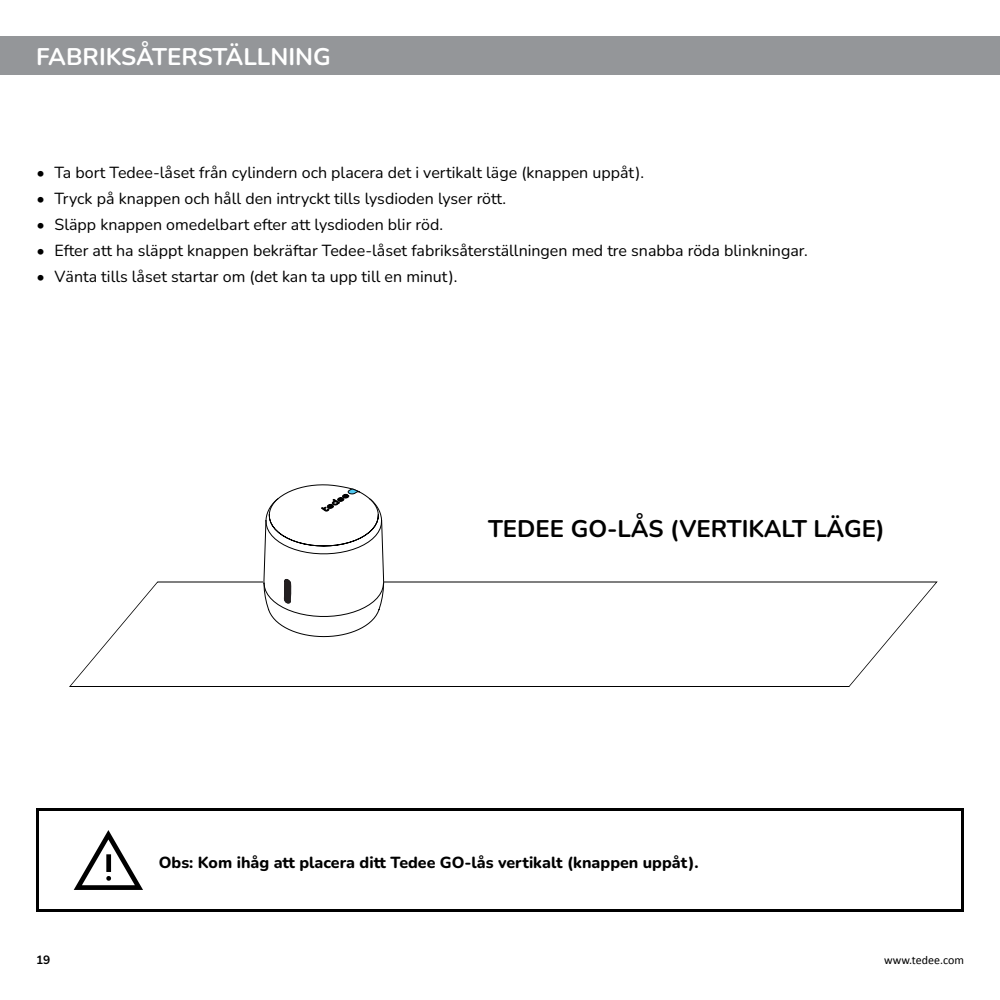
<style>
.page{position:relative;width:1000px;height:1000px;background:#fff}
.page>*{position:absolute;margin:0;border:0;box-sizing:border-box;transform-origin:0 0}
.t1{font:700 24px "Nunito";color:#000}
.t2{font:700 24px "Nunito";color:#fff}
.t3{font:16px "Nunito";color:#000}
.t4{font:800 16px "Nunito";color:#000}
.t5{font:12px "Calibri";color:#000}
.t6{font:700 12px "Nunito";color:#000}
</style>
<div class="page">
<div style="left:36px;top:808px;width:928px;height:104px;border:3px solid #000"></div>
<svg style="left:74px;top:830px;width:69px;height:60px"></svg>
<div style="left:0;top:36px;width:1000px;height:38px;background:#949699"></div>
<svg style="left:69px;top:581px;width:869px;height:106px"></svg>
<svg style="left:263px;top:484px;width:121px;height:153px"></svg>
<p class="t2" style="left:36px;top:40px;width:296px">FABRIKSÅTERSTÄLLNING</p>
<p class="t3" style="left:36px;top:162px;width:609px">• Ta bort Tedee-låset från cylindern och placera det i vertikalt läge (knappen uppåt).</p>
<p class="t3" style="left:36px;top:188px;width:471px">• Tryck på knappen och håll den intryckt tills lysdioden lyser rött.</p>
<p class="t3" style="left:36px;top:214px;width:408px">• Släpp knappen omedelbart efter att lysdioden blir röd.</p>
<p class="t3" style="left:36px;top:240px;width:773px">• Efter att ha släppt knappen bekräftar Tedee-låset fabriksåterställningen med tre snabba röda blinkningar.</p>
<p class="t3" style="left:36px;top:266px;width:422px">• Vänta tills låset startar om (det kan ta upp till en minut).</p>
<p class="t1" style="left:488px;top:513px;width:398px">TEDEE GO-LÅS (VERTIKALT LÄGE)</p>
<p class="t4" style="left:159px;top:851px;width:541px">Obs: Kom ihåg att placera ditt Tedee GO-lås vertikalt (knappen uppåt).</p>
<p class="t6" style="left:36px;top:952px;width:16px">19</p>
<p class="t5" style="left:884px;top:952px;width:81px">www.tedee.com</p>
</div>
